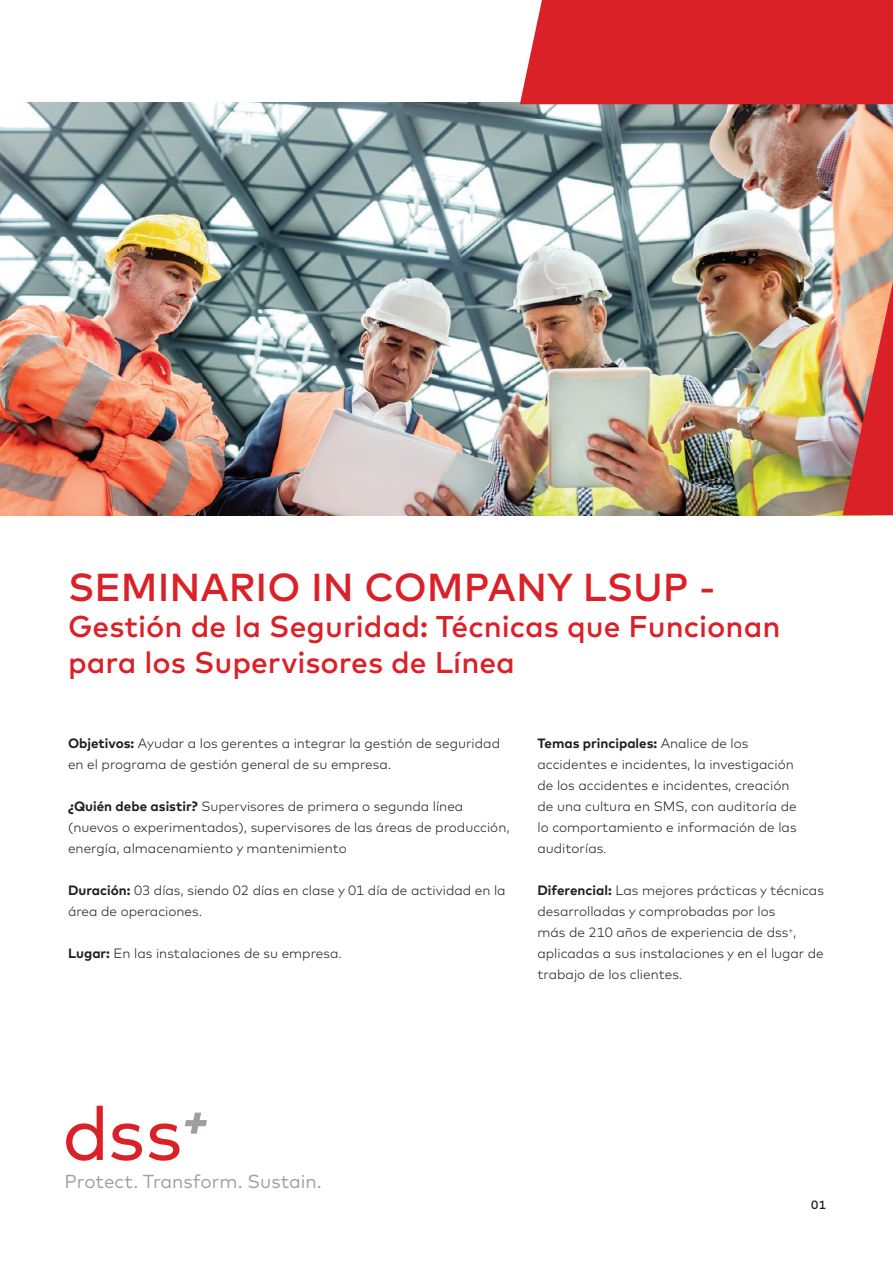
<style>
.page{position:relative;width:893px;height:1263px;background:#fff}
.page>*{position:absolute;margin:0;border:0;box-sizing:border-box;transform-origin:0 0}
.t1{font:500 39px "Mark";color:#da2128}
.t2{font:500 30px/36px "Mark";color:#da2128}
.t3{font:18.75px "Mark";color:#9d9fa2}
.t4{font:300 13.5px/21px "Mark";color:#231f20}
.t5{font:500 12px "Mark";color:#231f20}
.s1{font-weight:700}
</style>
<div class="page">
<svg style="left:66px;top:1106px;width:37px;height:55px"></svg>
<svg style="left:149px;top:1123px;width:30px;height:38px"></svg>
<svg style="left:111px;top:1123px;width:31px;height:38px"></svg>
<svg style="left:185px;top:1113px;width:22px;height:20px"></svg>
<img style="left:0;top:102px;width:520px;height:413px">
<img style="left:520px;top:0;width:373px;height:515px">
<h1 class="t1" style="left:68px;top:562px;width:649px">SEMINARIO IN COMPANY LSUP -</h1>
<h2 class="t2" style="left:68px;top:608px;width:714px">Gestión de la Seguridad: Técnicas que Funcionan para los Supervisores de Línea</h2>
<p class="t4" style="left:68px;top:733px;width:433px"><span class="s1">Objetivos:</span> Ayudar a los gerentes a integrar la gestión de seguridad en el programa de gestión general de su empresa.</p>
<p class="t4" style="left:68px;top:796px;width:443px"><span class="s1">¿Quién debe asistir?</span> Supervisores de primera o segunda línea (nuevos o experimentados), supervisores de las áreas de producción, energía, almacenamiento y mantenimiento</p>
<p class="t4" style="left:68px;top:880px;width:439px"><span class="s1">Duración:</span> 03 días, siendo 02 días en clase y 01 día de actividad en la área de operaciones.</p>
<p class="t4" style="left:68px;top:943px;width:275px"><span class="s1">Lugar:</span> En las instalaciones de su empresa.</p>
<p class="t4" style="left:537px;top:733px;width:261px"><span class="s1">Temas principales:</span> Analice de los accidentes e incidentes, la investigación de los accidentes e incidentes, creación de una cultura en SMS, con auditoría de lo comportamiento e información de las auditorías.</p>
<p class="t4" style="left:537px;top:880px;width:288px"><span class="s1">Diferencial:</span> Las mejores prácticas y técnicas desarrolladas y comprobadas por los<br>más de 210 años de experiencia de dss<sup>+</sup>, aplicadas a sus instalaciones y en el lugar de trabajo de los clientes.</p>
<h3 class="t3" style="left:64px;top:1169px;width:259px">Protect. Transform. Sustain.</h3>
<p class="t5" style="left:811px;top:1197px;width:16px">01</p>
</div>
